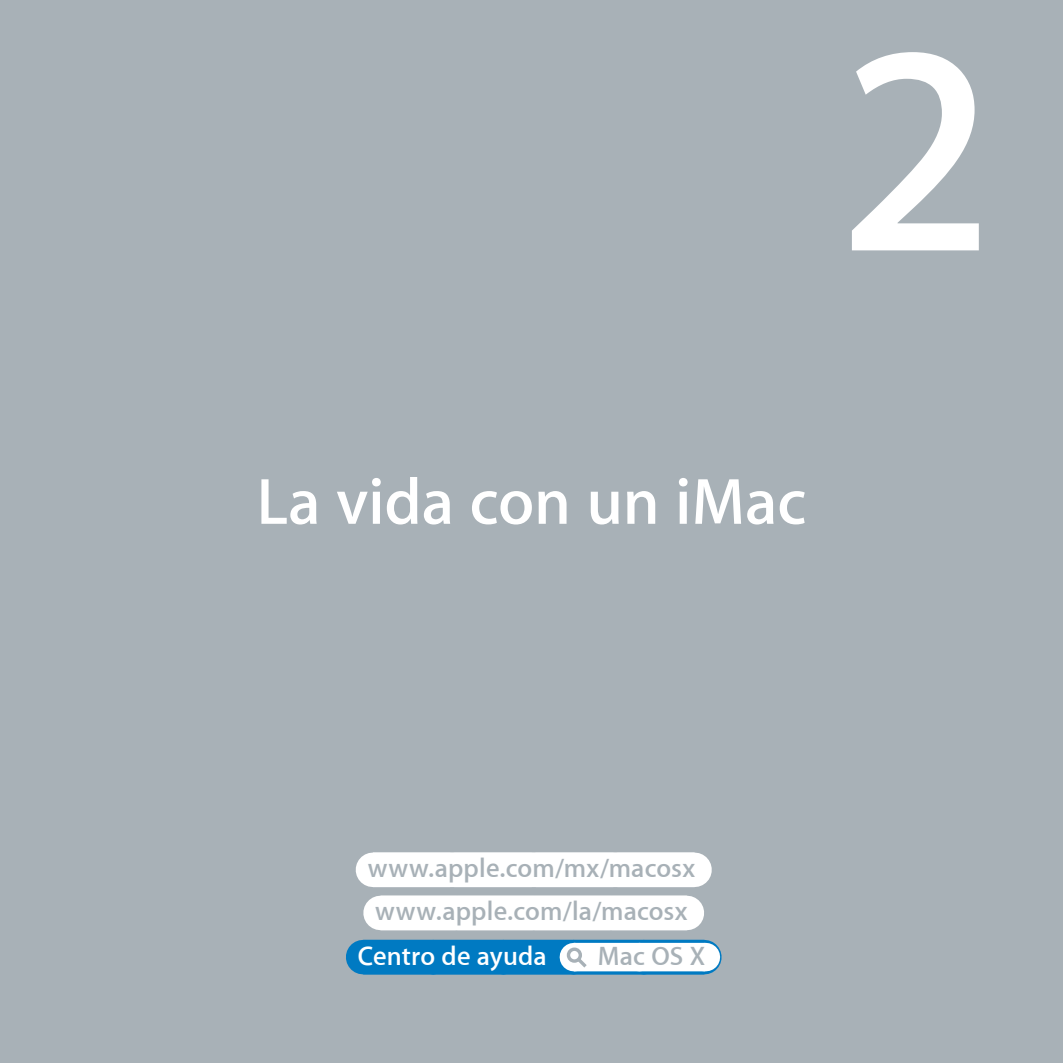
<style>
.page{position:relative;width:1063px;height:1063px;background:#a8b1b7}
.page>*{position:absolute;margin:0;border:0;box-sizing:border-box;transform-origin:0 0}
.t1{font:600 300px "Myriad Set";color:#fff}
.t2{font:600 66px "Myriad Set";color:#fff}
.t3{font:600 27px "Myriad Set";letter-spacing:.005em;color:#a8b1b7}
.t4{font:600 27px "Myriad Set";letter-spacing:.005em;color:#fff}
</style>
<div class="page">
<div style="left:381px;top:896px;width:306px;height:34px;background:#fff"></div>
<div style="left:373px;top:853px;width:322px;height:34px;background:#fff"></div>
<svg style="left:363px;top:940px;width:343px;height:34px;background:#58a7d6"></svg>
<h1 class="t1" style="left:839px;top:-37px;width:157px">2</h1>
<h2 class="t2" style="left:257px;top:461px;width:551px">La vida con un iMac</h2>
<p class="t3" style="left:368px;top:851px;width:329px">www.apple.com/mx/macosx</p>
<p class="t3" style="left:375px;top:894px;width:314px">www.apple.com/la/macosx</p>
<p class="t4" style="left:358px;top:939px;width:191px">Centro de ayuda</p>
<p class="t3" style="left:598px;top:939px;width:109px">Mac OS X</p>
</div>
